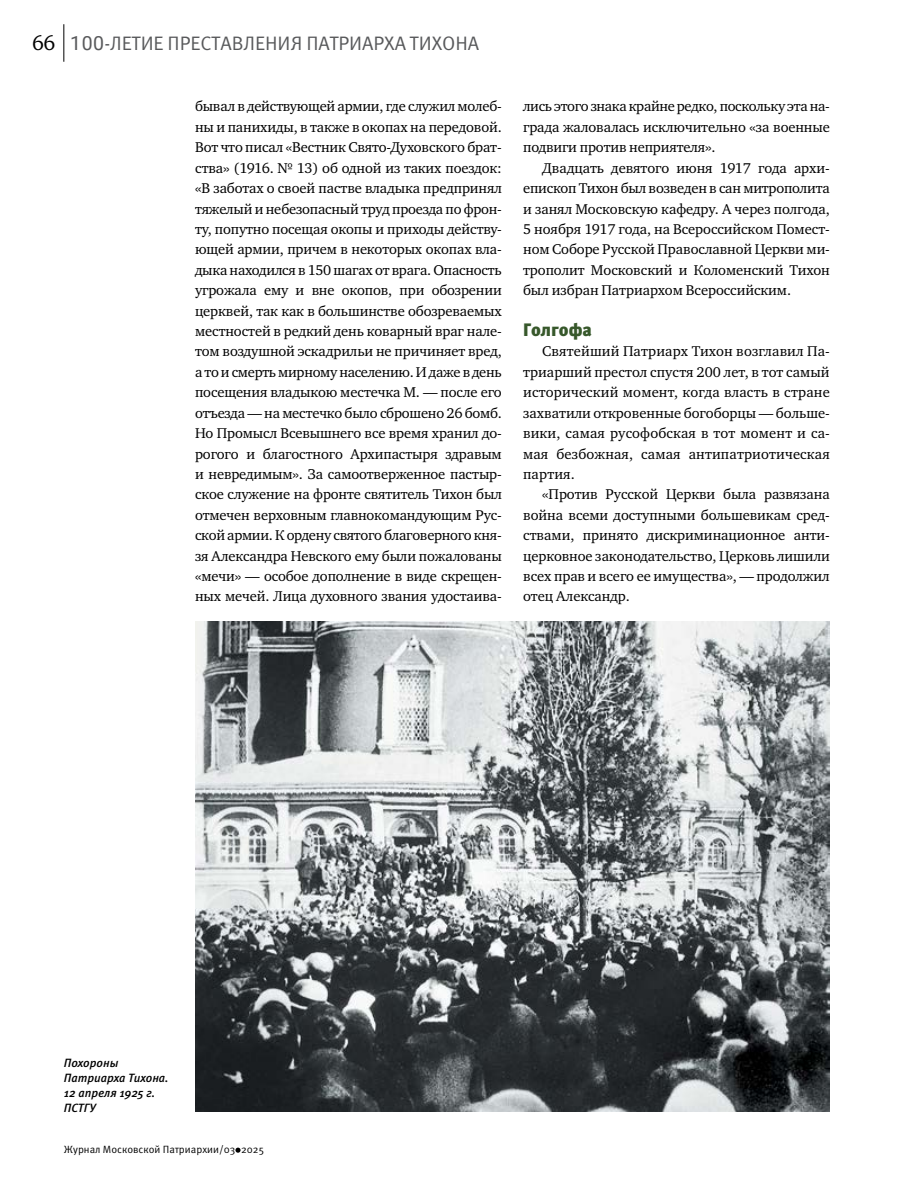
<style>
.page{position:relative;width:915px;height:1191px;background:#fff}
.page>*{position:absolute;margin:0;border:0;box-sizing:border-box;transform-origin:0 0}
.t1{font:19.5px "Meta Pro";letter-spacing:-.005em;color:#58595b}
.t2{font:900 18px "Meta Pro";letter-spacing:-.005em;color:#37582b}
.t3{font:14.55px/20.4px "Charter ITC";letter-spacing:-.005em;color:#000;text-align:justify}
.t4{font:italic 500 12px/15px "Meta Pro";letter-spacing:-.005em;color:#000}
.t5{font:10.5px "Meta Pro";color:#000}
.s1{font-family:"Charter ITC";font-size:21px;color:#000}
.s2{font-family:"Roboto"}
</style>
<div class="page">
<svg style="left:235px;top:1147px;width:5px;height:5px"></svg>
<hr style="left:63px;top:24px;width:1px;height:38px;background:#000">
<img style="left:195px;top:622px;width:634px;height:489px">
<h1 class="t1" style="left:32px;top:31px;width:448px"><span class="s1">66</span> <span class="s2">100</span>-ЛЕТИЕ ПРЕСТАВЛЕНИЯ ПАТРИАРХА ТИХОНА</h1>
<p class="t3" style="left:195px;top:96px;width:308px">бывал в действующей армии, где служил молеб&shy;ны и панихиды, в также в окопах на передовой.<br>Вот что писал «Вестник Свято-Духовского брат&shy;ства» (1916. № 13) об одной из таких поездок: «В заботах о своей пастве владыка предпринял тяжелый и небезопасный труд проезда по фрон&shy;ту, попутно посещая окопы и приходы действу&shy;ющей армии, причем в некоторых окопах вла&shy;дыка находился в 150 шагах от врага. Опасность угрожала ему и вне окопов, при обозрении церквей, так как в большинстве обозреваемых местностей в редкий день коварный враг нале&shy;том воздушной эскадрильи не причиняет вред, а то и смерть мирному населению. И даже в день посещения владыкою местечка М. — после его отъезда — на местечко было сброшено 26 бомб.<br>Но Промысл Всевышнего все время хранил до&shy;рогого и благостного Архипастыря здравым и невредимым». За самоотверженное пастыр&shy;ское служение на фронте святитель Тихон был отмечен верховным главнокомандующим Рус&shy;ской армии. К ордену святого благоверного кня&shy;зя Александра Невского ему были пожалованы «мечи» — особое дополнение в виде скрещен&shy;ных мечей. Лица духовного звания удостаива-</p>
<p class="t3" style="left:523px;top:96px;width:308px">лись этого знака крайне редко, поскольку эта на&shy;града жаловалась исключительно «за военные подвиги против неприятеля».</p>
<p class="t3" style="left:523px;top:157px;width:308px;text-indent:19px">Двадцать девятого июня 1917 года архи&shy;епископ Тихон был возведен в сан митрополита и занял Московскую кафедру. А через полгода, 5 ноября 1917 года, на Всероссийском Помест&shy;ном Соборе Русской Православной Церкви ми&shy;трополит Московский и Коломенский Тихон был избран Патриархом Всероссийским.</p>
<p class="t2" style="left:523px;top:318px;width:70px">Голгофа</p>
<p class="t3" style="left:523px;top:341px;width:308px;text-indent:19px">Святейший Патриарх Тихон возглавил Па&shy;триарший престол спустя 200 лет, в тот самый исторический момент, когда власть в стране захватили откровенные богоборцы — больше&shy;вики, самая русофобская в тот момент и са&shy;мая безбожная, самая антипатриотическая партия.</p>
<p class="t3" style="left:523px;top:484px;width:308px;text-indent:19px">«Против Русской Церкви была развязана война всеми доступными большевикам сред&shy;ствами, принято дискриминационное анти&shy;церковное законодательство, Церковь лишили всех прав и всего ее имущества», — продолжил отец Александр.</p>
<p class="t4" style="left:64px;top:1055px;width:106px">Похороны<br>Патриарха Тихона.<br>12 апреля 1925 г.<br>ПСТГУ</p>
<p class="t5" style="left:64px;top:1142px;width:201px">Журнал Московской Патриархии/03 2025</p>
</div>
